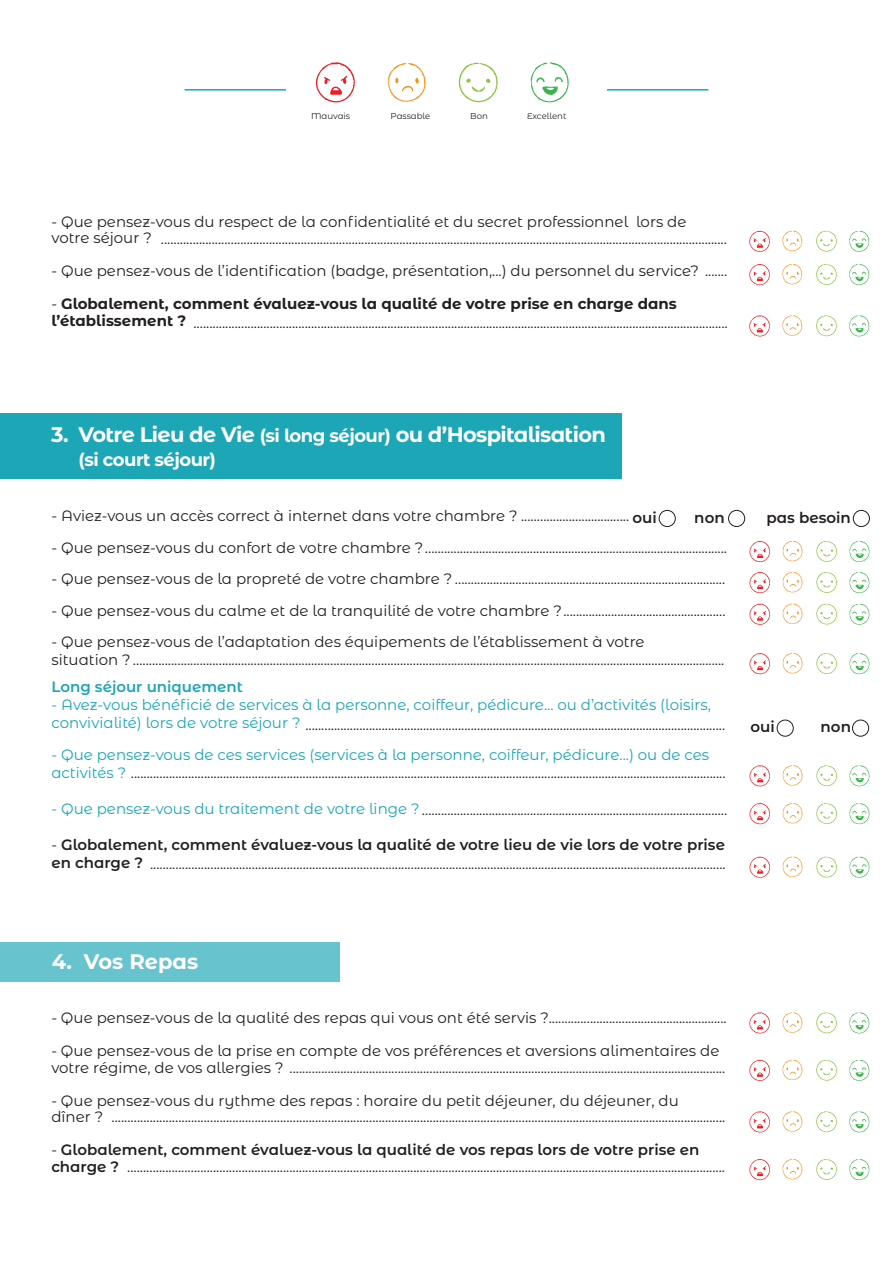
<style>
.page{position:relative;width:893px;height:1263px;background:#fff}
.page>*{position:absolute;margin:0;border:0;box-sizing:border-box;transform-origin:0 0}
.t1{font:700 21px "Montserrat Alternates";letter-spacing:-.03em;color:#fff}
.t2{font:700 21px "Montserrat Alternates";color:#fff}
.t3{font:700 18px "Montserrat Alternates";letter-spacing:-.03em;color:#fff}
.t4{font:600 15.15px "Montserrat Alternates";color:#231f20}
.t5{font:15px/16.5px "Montserrat Alternates";color:#231f20}
.t6{font:600 15px/18px "Montserrat Alternates";color:#231f20}
.t7{font:700 15px/16.5px "Montserrat Alternates";color:#231f20}
.t8{font:600 15px "Montserrat Alternates";color:#1ca6b6}
.t9{font:8.55px "Montserrat Alternates";color:#231f20}
.s1{font-weight:400}
.s2{font-size:18px}
.s3{color:#1ca6b6}
</style>
<div class="page">
<div style="left:0;top:414px;width:622px;height:65px;background:#1ca6b6"></div>
<div style="left:0;top:942px;width:340px;height:40px;background:#67c3ce"></div>
<div style="left:728px;top:510px;width:17px;height:17px;border:1px solid #231f20;border-radius:50%"></div>
<div style="left:659px;top:510px;width:16px;height:17px;border:1px solid #231f20;border-radius:50%"></div>
<div style="left:853px;top:510px;width:17px;height:17px;border:1px solid #231f20;border-radius:50%"></div>
<svg style="left:459px;top:63px;width:39px;height:39px"></svg>
<svg style="left:388px;top:63px;width:38px;height:39px"></svg>
<svg style="left:316px;top:62px;width:39px;height:41px"></svg>
<svg style="left:530px;top:62px;width:39px;height:41px"></svg>
<hr style="left:185px;top:89px;width:101px;height:2px;background:#1ca6b6">
<hr style="left:607px;top:89px;width:101px;height:2px;background:#1ca6b6">
<svg style="left:816px;top:231px;width:21px;height:21px"></svg>
<svg style="left:782px;top:231px;width:21px;height:20px"></svg>
<svg style="left:749px;top:231px;width:21px;height:21px"></svg>
<svg style="left:849px;top:231px;width:21px;height:21px"></svg>
<svg style="left:816px;top:264px;width:21px;height:21px"></svg>
<svg style="left:782px;top:264px;width:21px;height:21px"></svg>
<svg style="left:749px;top:264px;width:21px;height:21px"></svg>
<svg style="left:849px;top:264px;width:21px;height:22px"></svg>
<svg style="left:816px;top:315px;width:21px;height:21px"></svg>
<svg style="left:782px;top:315px;width:21px;height:21px"></svg>
<svg style="left:749px;top:315px;width:21px;height:22px"></svg>
<svg style="left:849px;top:315px;width:21px;height:22px"></svg>
<svg style="left:816px;top:541px;width:21px;height:21px"></svg>
<svg style="left:782px;top:541px;width:21px;height:21px"></svg>
<svg style="left:749px;top:541px;width:21px;height:21px"></svg>
<svg style="left:849px;top:541px;width:21px;height:21px"></svg>
<svg style="left:816px;top:572px;width:21px;height:21px"></svg>
<svg style="left:782px;top:572px;width:21px;height:21px"></svg>
<svg style="left:749px;top:572px;width:21px;height:21px"></svg>
<svg style="left:849px;top:572px;width:21px;height:22px"></svg>
<svg style="left:816px;top:604px;width:21px;height:20px"></svg>
<svg style="left:782px;top:604px;width:21px;height:20px"></svg>
<svg style="left:749px;top:604px;width:21px;height:21px"></svg>
<svg style="left:849px;top:604px;width:21px;height:21px"></svg>
<svg style="left:816px;top:653px;width:21px;height:21px"></svg>
<svg style="left:782px;top:653px;width:21px;height:21px"></svg>
<svg style="left:749px;top:653px;width:21px;height:21px"></svg>
<svg style="left:849px;top:653px;width:21px;height:22px"></svg>
<svg style="left:816px;top:765px;width:21px;height:21px"></svg>
<svg style="left:782px;top:765px;width:21px;height:21px"></svg>
<svg style="left:749px;top:765px;width:21px;height:21px"></svg>
<svg style="left:849px;top:765px;width:21px;height:22px"></svg>
<svg style="left:816px;top:803px;width:21px;height:21px"></svg>
<svg style="left:782px;top:803px;width:21px;height:21px"></svg>
<svg style="left:749px;top:803px;width:21px;height:21px"></svg>
<svg style="left:849px;top:803px;width:21px;height:22px"></svg>
<svg style="left:816px;top:857px;width:21px;height:20px"></svg>
<svg style="left:782px;top:857px;width:21px;height:20px"></svg>
<svg style="left:749px;top:857px;width:21px;height:21px"></svg>
<svg style="left:849px;top:857px;width:21px;height:21px"></svg>
<svg style="left:816px;top:1060px;width:21px;height:20px"></svg>
<svg style="left:782px;top:1060px;width:21px;height:20px"></svg>
<svg style="left:749px;top:1060px;width:21px;height:21px"></svg>
<svg style="left:849px;top:1060px;width:21px;height:21px"></svg>
<svg style="left:816px;top:1111px;width:21px;height:21px"></svg>
<svg style="left:782px;top:1111px;width:21px;height:21px"></svg>
<svg style="left:749px;top:1111px;width:21px;height:22px"></svg>
<svg style="left:849px;top:1111px;width:21px;height:22px"></svg>
<svg style="left:816px;top:1159px;width:21px;height:21px"></svg>
<svg style="left:782px;top:1159px;width:21px;height:21px"></svg>
<svg style="left:749px;top:1159px;width:21px;height:21px"></svg>
<svg style="left:849px;top:1159px;width:21px;height:21px"></svg>
<svg style="left:816px;top:1012px;width:21px;height:21px"></svg>
<svg style="left:782px;top:1012px;width:21px;height:21px"></svg>
<svg style="left:749px;top:1012px;width:21px;height:22px"></svg>
<svg style="left:849px;top:1012px;width:21px;height:22px"></svg>
<div style="left:852px;top:720px;width:17px;height:16px;border:1px solid #231f20;border-radius:50%"></div>
<div style="left:777px;top:720px;width:16px;height:16px;border:1px solid #231f20;border-radius:50%"></div>
<p class="t9" style="left:311px;top:110px;width:41px">Mauvais</p>
<p class="t9" style="left:391px;top:110px;width:41px">Passable</p>
<p class="t9" style="left:470px;top:110px;width:19px">Bon</p>
<p class="t9" style="left:527px;top:110px;width:41px">Excellent</p>
<p class="t5" style="left:51px;top:213px;width:636px">- Que pensez-vous du respect de la confidentialité et du secret professionnel lors de votre séjour ?</p>
<p class="t5" style="left:51px;top:262px;width:677px">- Que pensez-vous de l’identification (badge, présentation,...) du personnel du service? .......</p>
<p class="t7" style="left:51px;top:295px;width:627px"><span class="s1">-</span> Globalement, comment évaluez-vous la qualité de votre prise en charge dans l’établissement ?</p>
<p class="t5" style="left:161px;top:230px;width:568px">..................................................................................................................................................................................</p>
<p class="t5" style="left:193px;top:313px;width:536px">........................................................................................................................................................................</p>
<h1 class="t1" style="left:51px;top:420px;width:556px">3. Votre Lieu de Vie <span class="s2">(si long séjour)</span> ou d’Hospitalisation</h1>
<p class="t3" style="left:79px;top:447px;width:139px">(si court séjour)</p>
<p class="t5" style="left:51px;top:507px;width:579px">- Aviez-vous un accès correct à internet dans votre chambre ? ..................................</p>
<p class="t5" style="left:51px;top:539px;width:677px">- Que pensez-vous du confort de votre chambre ?...............................................................................................</p>
<p class="t5" style="left:51px;top:570px;width:675px">- Que pensez-vous de la propreté de votre chambre ? .....................................................................................</p>
<p class="t5" style="left:51px;top:602px;width:675px">- Que pensez-vous du calme et de la tranquilité de votre chambre ?...................................................</p>
<p class="t5" style="left:51px;top:632px;width:674px;line-height:18px">- Que pensez-vous de l’adaptation des équipements de l’établissement à votre<br>situation ?..........................................................................................................................................................................................</p>
<p class="t8" style="left:51px;top:676px;width:193px">Long séjour uniquement</p>
<p class="t5" style="left:51px;top:695px;width:675px;line-height:19.5px"><span class="s3">- Avez-vous bénéficié de services à la personne, coiffeur, pédicure... ou d’activités (loisirs, convivialité) lors de votre séjour ?</span> ....................................................................................................................................</p>
<p class="t5" style="left:51px;top:745px;width:676px;line-height:18px"><span class="s3">- Que pensez-vous de ces services (services à la personne, coiffeur, pédicure...) ou de ces activités ?</span> ...........................................................................................................................................................................................</p>
<p class="t5" style="left:51px;top:801px;width:677px"><span class="s3">- Que pensez-vous du traitement de votre linge ?</span> ................................................................................................</p>
<p class="t6" style="left:51px;top:835px;width:675px"><span class="s1">-</span> Globalement, comment évaluez-vous la qualité de votre lieu de vie lors de votre prise en charge ?</p>
<p class="t4" style="left:632px;top:507px;width:26px">oui</p>
<p class="t4" style="left:694px;top:507px;width:32px">non</p>
<p class="t4" style="left:766px;top:507px;width:86px">pas besoin</p>
<p class="t4" style="left:750px;top:716px;width:26px">oui</p>
<p class="t4" style="left:820px;top:716px;width:32px">non</p>
<p class="t5" style="left:150px;top:855px;width:577px">.....................................................................................................................................................................................</p>
<h1 class="t2" style="left:52px;top:946px;width:148px">4. Vos Repas</h1>
<p class="t5" style="left:51px;top:1009px;width:677px">- Que pensez-vous de la qualité des repas qui vous ont été servis ?........................................................</p>
<p class="t5" style="left:51px;top:1042px;width:675px">- Que pensez-vous de la prise en compte de vos préférences et aversions alimentaires de votre régime, de vos allergies ? .........................................................................................................................................</p>
<p class="t5" style="left:51px;top:1091px;width:629px">- Que pensez-vous du rythme des repas : horaire du petit déjeuner, du déjeuner, du dîner ?</p>
<p class="t6" style="left:51px;top:1141px;width:650px;line-height:16.5px"><span class="s1">-</span> Globalement, comment évaluez-vous la qualité de vos repas lors de votre prise en charge ?</p>
<p class="t5" style="left:112px;top:1108px;width:615px">.................................................................................................................................................................................................</p>
<p class="t5" style="left:127px;top:1157px;width:599px">............................................................................................................................................................................................</p>
</div>
